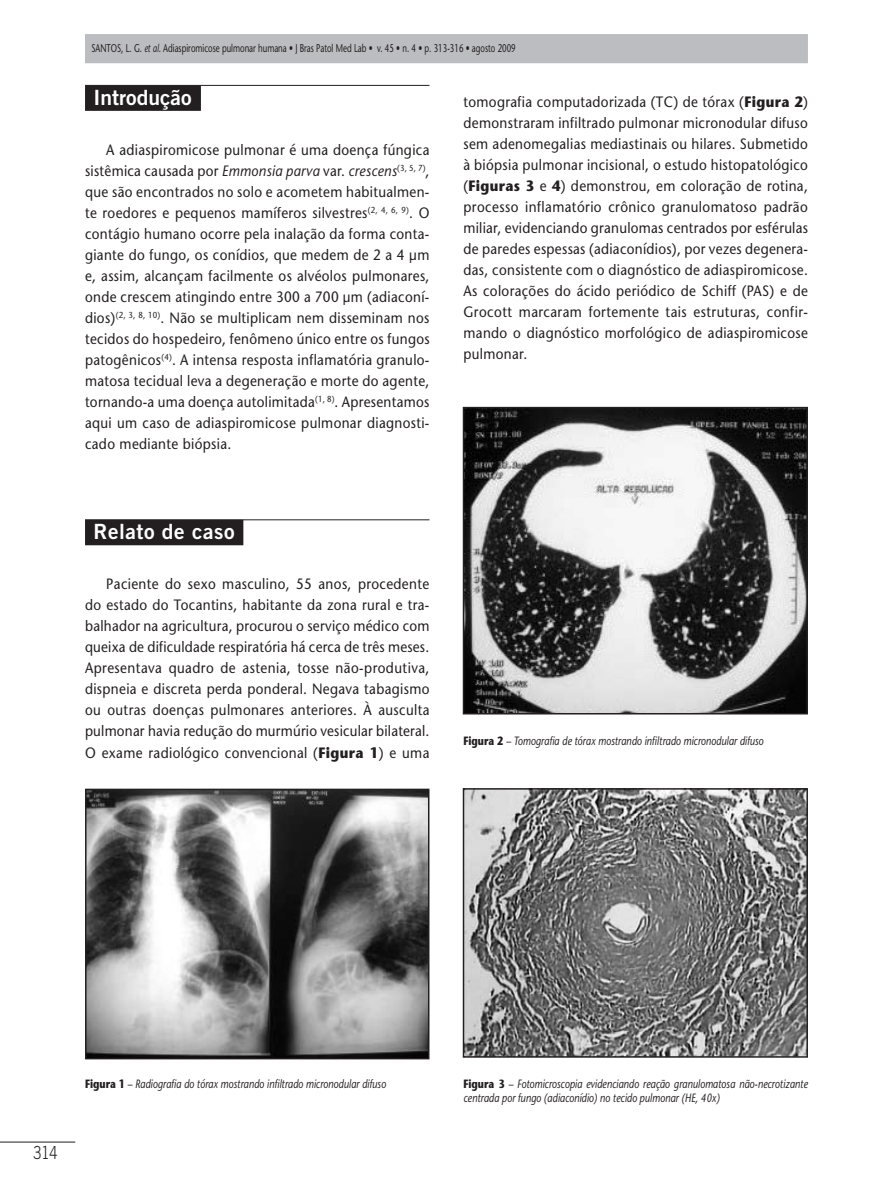
<style>
.page{position:relative;width:893px;height:1191px;background:#fff}
.page>*{position:absolute;margin:0;border:0;box-sizing:border-box;transform-origin:0 0}
.t1{font:21px "Trade Gothic LT Std Bd 2";letter-spacing:.01em;color:#fff}
.t2{font:300 18px "Trade Gothic LT Std";color:#231f20;scale:.8 1}
.t3{font:500 15px/21px "Stone Sans Std";letter-spacing:.025em;color:#231f20;text-align:justify;scale:.9 1}
.t4{font:italic 500 12px/14.4px "Stone Sans Std";color:#231f20;scale:.8 1}
.t5{font:500 11.25px "Stone Sans Std";color:#231f20;scale:.7 1}
.s1{font-style:italic}
.s2{font-weight:700}
.s3{font-weight:700;font-style:normal}
</style>
<div class="page">
<div style="left:86px;top:35px;width:721px;height:27px;background:#bcbdc0"></div>
<div style="left:85px;top:34px;width:723px;height:29px;border:2px solid #bcbdc0"></div>
<hr style="left:0;top:1141px;width:75px;height:1px;background:#231f20">
<hr style="left:85px;top:85px;width:344px;height:1px;background:#231f20">
<div style="left:85px;top:85px;width:116px;height:26px;background:#231f20"></div>
<hr style="left:85px;top:519px;width:344px;height:1px;background:#231f20">
<div style="left:85px;top:520px;width:158px;height:25px;background:#231f20"></div>
<img style="left:88px;top:791px;width:338px;height:265px">
<div style="left:85px;top:788px;width:344px;height:271px;border:2px solid #231f20"></div>
<img style="left:466px;top:410px;width:339px;height:301px">
<div style="left:463px;top:407px;width:345px;height:307px;border:2px solid #231f20"></div>
<img style="left:466px;top:791px;width:339px;height:263px">
<div style="left:463px;top:788px;width:345px;height:269px;border:2px solid #231f20"></div>
<p class="t5" style="left:91px;top:42px;width:15px">Santos</p>
<p class="t5" style="left:121px;top:42px;width:565px">, L. G. <span class="s1">et al</span>. Adiaspiromicose pulmonar humana • J Bras Patol Med Lab • v. 45 • n. 4 • p. 313-316 • agosto 2009</p>
<h1 class="t1" style="left:94px;top:84px;width:100px">Introdução</h1>
<p class="t3" style="left:85px;top:139px;width:384px;text-indent:21px">A adiaspiromicose pulmonar é uma doença fúngica sistêmica causada por <span class="s1">Emmonsia parva</span> var. <span class="s1">crescens</span><sup>(3,</sup> <sup>5,</sup> <sup>7)</sup>, que são encontrados no solo e acometem habitualmen&shy;te roedores e pequenos mamíferos silvestres<sup>(2,</sup> <sup>4,</sup> <sup>6,</sup> <sup>9)</sup>. O contágio humano ocorre pela inalação da forma conta&shy;giante do fungo, os conídios, que medem de 2 a 4 µm e, assim, alcançam facilmente os alvéolos pulmonares, onde crescem atingindo entre 300 a 700 µm (adiaconí&shy;dios)<sup>(2,</sup> <sup>3,</sup> <sup>8,</sup> <sup>10)</sup>. Não se multiplicam nem disseminam nos tecidos do hospedeiro, fenômeno único entre os fungos patogênicos<sup>(4)</sup>. A intensa resposta inflamatória granulo&shy;matosa tecidual leva a degeneração e morte do agente, tornando-a uma doença autolimitada<sup>(1,</sup> <sup>8)</sup>. Apresentamos aqui um caso de adiaspiromicose pulmonar diagnosti&shy;cado mediante biópsia.</p>
<h1 class="t1" style="left:94px;top:518px;width:142px">Relato de caso</h1>
<p class="t3" style="left:85px;top:574px;width:384px;text-indent:21px">Paciente do sexo masculino, 55 anos, procedente do estado do Tocantins, habitante da zona rural e tra&shy;balhador na agricultura, procurou o serviço médico com queixa de dificuldade respiratória há cerca de três meses.<br>Apresentava quadro de astenia, tosse não-produtiva, dispneia e discreta perda ponderal. Negava tabagismo ou outras doenças pulmonares anteriores. À ausculta pulmonar havia redução do murmúrio vesicular bilateral.<br>O exame radiológico convencional (<span class="s2">Figura 1</span>) e uma</p>
<p class="t3" style="left:463px;top:91px;width:384px">tomografia computadorizada (TC) de tórax (<span class="s2">Figura 2</span>) demonstraram infiltrado pulmonar micronodular difuso sem adenomegalias mediastinais ou hilares. Submetido à biópsia pulmonar incisional, o estudo histopatológico (<span class="s2">Figuras 3</span> e <span class="s2">4</span>) demonstrou, em coloração de rotina, processo inflamatório crônico granulomatoso padrão miliar, evidenciando granulomas centrados por esférulas de paredes espessas (adiaconídios), por vezes degenera&shy;das, consistente com o diagnóstico de adiaspiromicose.<br>As colorações do ácido periódico de Schiff (PAS) e de Grocott marcaram fortemente tais estruturas, confir&shy;mando o diagnóstico morfológico de adiaspiromicose pulmonar.</p>
<p class="t4" style="left:463px;top:733px;width:377px"><span class="s3">Figura 2</span> – Tomografia de tórax mostrando infiltrado micronodular difuso</p>
<p class="t2" style="left:33px;top:1141px;width:32px">314</p>
<p class="t4" style="left:85px;top:1076px;width:378px"><span class="s3">Figura 1</span> – Radiografia do tórax mostrando infiltrado micronodular difuso</p>
<p class="t4" style="left:463px;top:1076px;width:432px"><span class="s3">Figura 3</span> – Fotomicroscopia evidenciando reação granulomatosa não-necrotizante centrada por fungo (adiaconídio) no tecido pulmonar (HE, 40x)</p>
</div>
